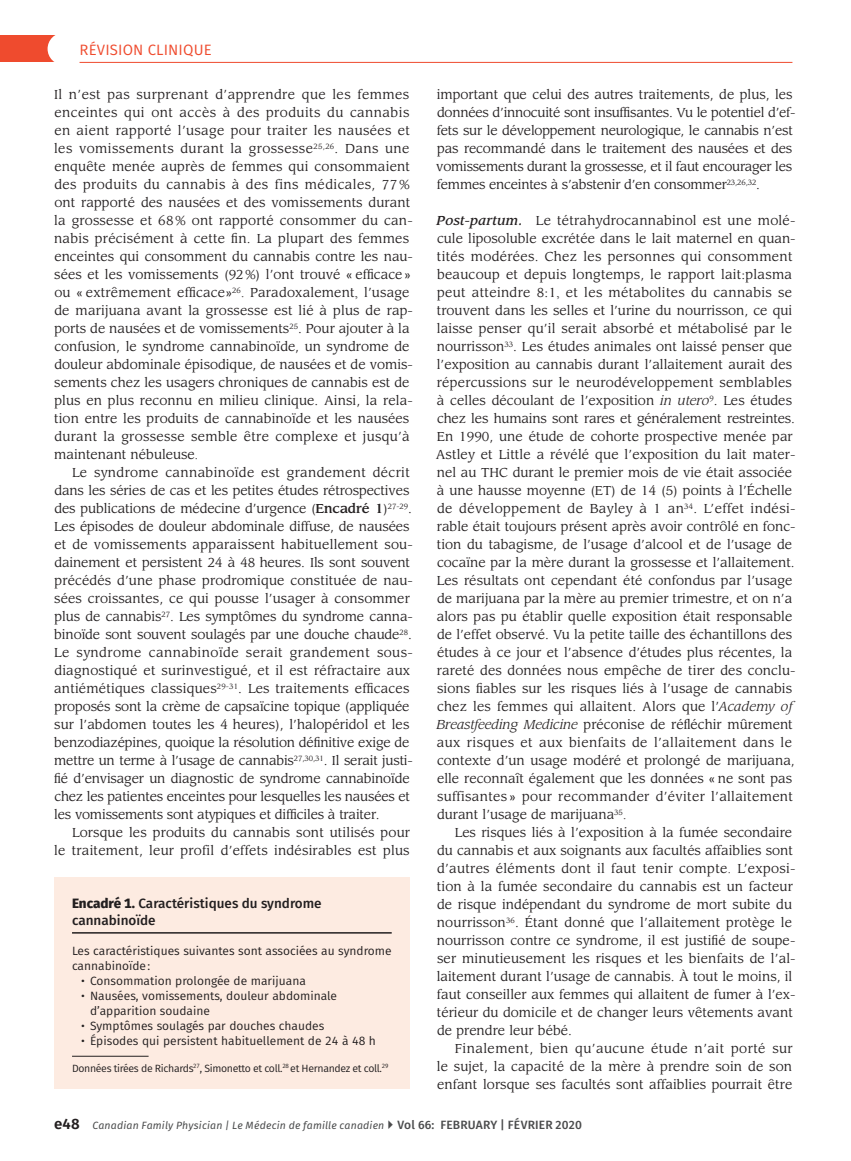
<style>
.page{position:relative;width:851px;height:1161px;background:#fff}
.page>*{position:absolute;margin:0;border:0;box-sizing:border-box;transform-origin:0 0}
.t1{font:15px "Fira Sans";letter-spacing:.01em;color:#ef4b2e}
.BoxTitle{font:500 13.5px/16.5px "Fira Sans";color:#231f20}
.Level4Head{font:12.75px/18px "Leawood Std";letter-spacing:.005em;color:#231f20}
.ParagraphIndent{font:12.75px/18px "Leawood Std";color:#231f20}
.ParagraphIndent-2{font:12.75px/18px "Leawood Std";letter-spacing:-.02em;color:#231f20}
.TableBullet{font:12px/15px "Fira Sans";color:#231f20}
.TableBody{font:12px/15px "Fira Sans";color:#231f20}
.t2{font:italic 10.5px "Fira Sans";letter-spacing:.015em;color:#4b4c4d}
.TableNote{font:10.5px "Fira Sans";letter-spacing:-.03em;color:#231f20}
.s1{font-family:"Calibri"}
.s2{font-family:"Times New Roman"}
.s3{font-weight:500}
.s4{font-weight:800}
.s5{font-weight:500;font-style:italic}
.s6{font-style:italic}
.s7{font-weight:600;font-style:normal;font-size:15px;color:#231f20}
.s8{font-weight:500;font-style:normal;font-size:12px}
</style>
<div class="page">
<div style="left:0;top:35px;width:55px;height:27px;background:#ef4b2e"></div>
<div style="left:48px;top:33px;width:32px;height:32px;background:#fff;border-radius:50%"></div>
<hr style="left:80px;top:62px;width:712px;height:1px;background:#ef4b2e">
<div style="left:54px;top:878px;width:356px;height:211px;background:#fdebe1"></div>
<hr style="left:72px;top:932px;width:320px;height:2px;background:#231f20">
<hr style="left:72px;top:1056px;width:76px;height:1px;background:#231f20">
<p class="t1" style="left:80px;top:38px;width:134px">RÉVISION CLINIQUE</p>
<p class="Level4Head" style="left:54px;top:86px;width:360px">Il n’est pas surprenant d’apprendre que les femmes enceintes qui ont accès à des produits du cannabis en aient rapporté l’usage pour traiter les nausées et les vomissements durant la grossesse<sup>25,26</sup>. Dans une enquête menée auprès de femmes qui consommaient des produits du cannabis à des fins médicales, 77 % ont rapporté des nausées et des vomissements durant la grossesse et 68 % ont rapporté consommer du can&shy;nabis précisément à cette fin. La plupart des femmes enceintes qui consomment du cannabis contre les nau&shy;sées et les vomissements (92%) l’ont trouvé <span class="s1">«</span> efficace<span class="s1">» </span>ou <span class="s1">«</span> extrêmement efficace<span class="s1">»</span><sup>26</sup><span class="s2">.</span> Paradoxalement<span class="s2">,</span> l’usage de marijuana avant la grossesse est lié à plus de rap&shy;ports de nausées et de vomissements<sup>25</sup>. Pour ajouter à la confusion, le syndrome cannabinoïde, un syndrome de douleur abdominale épisodique, de nausées et de vomis&shy;sements chez les usagers chroniques de cannabis est de plus en plus reconnu en milieu clinique. Ainsi, la rela&shy;tion entre les produits de cannabinoïde et les nausées durant la grossesse semble être complexe et jusqu’à maintenant nébuleuse<span class="s2">.</span></p>
<p class="ParagraphIndent" style="left:54px;top:464px;width:360px;text-indent:18px">Le syndrome cannabinoïde est grandement décrit dans les séries de cas et les petites études rétrospectives des publications de médecine d’urgence (<span class="s3">Encadré 1</span>)<sup>27-29</sup>.<br>Les épisodes de douleur abdominale diffuse, de nausées et de vomissements apparaissent habituellement sou&shy;dainement et persistent 24 à 48 heures. Ils sont souvent précédés d’une phase prodromique constituée de nau&shy;sées croissantes, ce qui pousse l’usager à consommer plus de cannabis<sup>27</sup>. Les symptômes du syndrome canna&shy;binoïde sont souvent soulagés par une douche chaude<sup>28</sup>.<br>Le syndrome cannabinoïde serait grandement sous&shy;diagnostiqué et surinvestigué, et il est réfractaire aux antiémétiques classiques<sup>29-31</sup>. Les traitements efficaces proposés sont la crème de capsaïcine topique (appliquée sur l’abdomen toutes les 4 heures), l’halopéridol et les benzodiazépines, quoique la résolution définitive exige de mettre un terme à l’usage de cannabis<sup>27,30,31</sup>. Il serait justi&shy;fié d’envisager un diagnostic de syndrome cannabinoïde chez les patientes enceintes pour lesquelles les nausées et les vomissements sont atypiques et difficiles à traiter.</p>
<p class="ParagraphIndent" style="left:54px;top:824px;width:357px;text-align:right">Lorsque les produits du cannabis sont utilisés pour<br>le traitement, leur profil d’effets indésirables est plus</p>
<p class="BoxTitle" style="left:72px;top:894px;width:251px"><span class="s4">Encadré 1.</span> Caractéristiques du syndrome cannabinoïde</p>
<p class="TableBody" style="left:72px;top:943px;width:321px">Les caractéristiques suivantes sont associées au syndrome cannabinoïde:</p>
<p class="TableBullet" style="left:81px;top:973px;width:226px">• Consommation prolongée de marijuana</p>
<p class="TableBullet" style="left:90px;top:988px;width:248px;text-indent:-9px">• Nausées, vomissements, douleur abdominale d’apparition soudaine</p>
<p class="TableBullet" style="left:81px;top:1018px;width:245px">• Symptômes soulagés par douches chaudes</p>
<p class="TableBullet" style="left:81px;top:1033px;width:296px">• Épisodes qui persistent habituellement de 24 à 48 h</p>
<p class="TableNote" style="left:72px;top:1060px;width:318px">Données tirées de Richards<sup>27</sup>, Simonetto et coll.<sup>28</sup> et Hernandez et coll.<sup>29</sup></p>
<p class="ParagraphIndent-2" style="left:436px;top:86px;width:361px">important que celui des autres traitements, de plus, les données d’innocuité sont insuffisantes. Vu le potentiel d’ef&shy;fets sur le développement neurologique, le cannabis n’est pas recommandé dans le traitement des nausées et des vomissements durant la grossesse, et il faut encourager les femmes enceintes à s’abstenir d’en consommer<sup>23,26,32</sup>.</p>
<p class="Level4Head" style="left:435px;top:212px;width:361px"><span class="s5">Post-partum.</span> Le tétrahydrocannabinol est une molé&shy;cule liposoluble excrétée dans le lait maternel en quan&shy;tités modérées. Chez les personnes qui consomment beaucoup et depuis longtemps, le rapport lait:plasma peut atteindre 8:1<span class="s2">,</span> et les métabolites du cannabis se trouvent dans les selles et l’urine du nourrisson, ce qui laisse penser qu’il serait absorbé et métabolisé par le nourrisson<sup>33</sup>. Les études animales ont laissé penser que l’exposition au cannabis durant l’allaitement aurait des répercussions sur le neurodéveloppement semblables à celles découlant de l’exposition <span class="s6">in utero</span><sup>9</sup>. Les études chez les humains sont rares et généralement restreintes.<br>En 1990, une étude de cohorte prospective menée par Astley et Little a révélé que l’exposition du lait mater&shy;nel au THC durant le premier mois de vie était associée à une hausse moyenne (ET) de 14 (5) points à l’Échelle de développement de Bayley à 1 an<sup>34</sup>. L’effet indési&shy;rable était toujours présent après avoir contrôlé en fonc&shy;tion du tabagisme, de l’usage d’alcool et de l’usage de cocaïne par la mère durant la grossesse et l’allaitement.<br>Les résultats ont cependant été confondus par l’usage de marijuana par la mère au premier trimestre, et on n’a alors pas pu établir quelle exposition était responsable de l’effet observé. Vu la petite taille des échantillons des études à ce jour et l’absence d’études plus récentes, la rareté des données nous empêche de tirer des conclu&shy;sions fiables sur les risques liés à l’usage de cannabis chez les femmes qui allaitent. Alors que l’<span class="s6">Academy of Breastfeeding Medicine</span> préconise de réfléchir mûrement aux risques et aux bienfaits de l’allaitement dans le contexte d’un usage modéré et prolongé de marijuana, elle reconnaît également que les données <span class="s1">«</span> ne sont pas suffisantes <span class="s1">»</span> pour recommander d’éviter l’allaitement durant l’usage de marijuana<sup>35</sup><span class="s2">.</span></p>
<p class="ParagraphIndent" style="left:437px;top:824px;width:360px;text-indent:18px">Les risques liés à l’exposition à la fumée secondaire du cannabis et aux soignants aux facultés affaiblies sont d’autres éléments dont il faut tenir compte<span class="s2">.</span> L’exposi&shy;tion à la fumée secondaire du cannabis est un facteur de risque indépendant du syndrome de mort subite du nourrisson<sup>36</sup>. Étant donné que l’allaitement protège le nourrisson contre ce syndrome, il est justifié de soupe&shy;ser minutieusement les risques et les bienfaits de l’al&shy;laitement durant l’usage de cannabis. À tout le moins, il faut conseiller aux femmes qui allaitent de fumer à l’ex&shy;térieur du domicile et de changer leurs vêtements avant de prendre leur bébé.</p>
<p class="ParagraphIndent" style="left:437px;top:1040px;width:357px;text-align:justify;text-indent:18px">Finalement, bien qu’aucune étude n’ait porté sur le sujet, la capacité de la mère à prendre soin de son enfant lorsque ses facultés sont affaiblies pourrait être</p>
<p class="t2" style="left:54px;top:1117px;width:529px"><span class="s7">e48</span> Canadian Family Physician | Le Médecin de famille canadien <span class="s8">Vol 66: FEBRUARY | FÉVRIER 2020</span></p>
</div>
